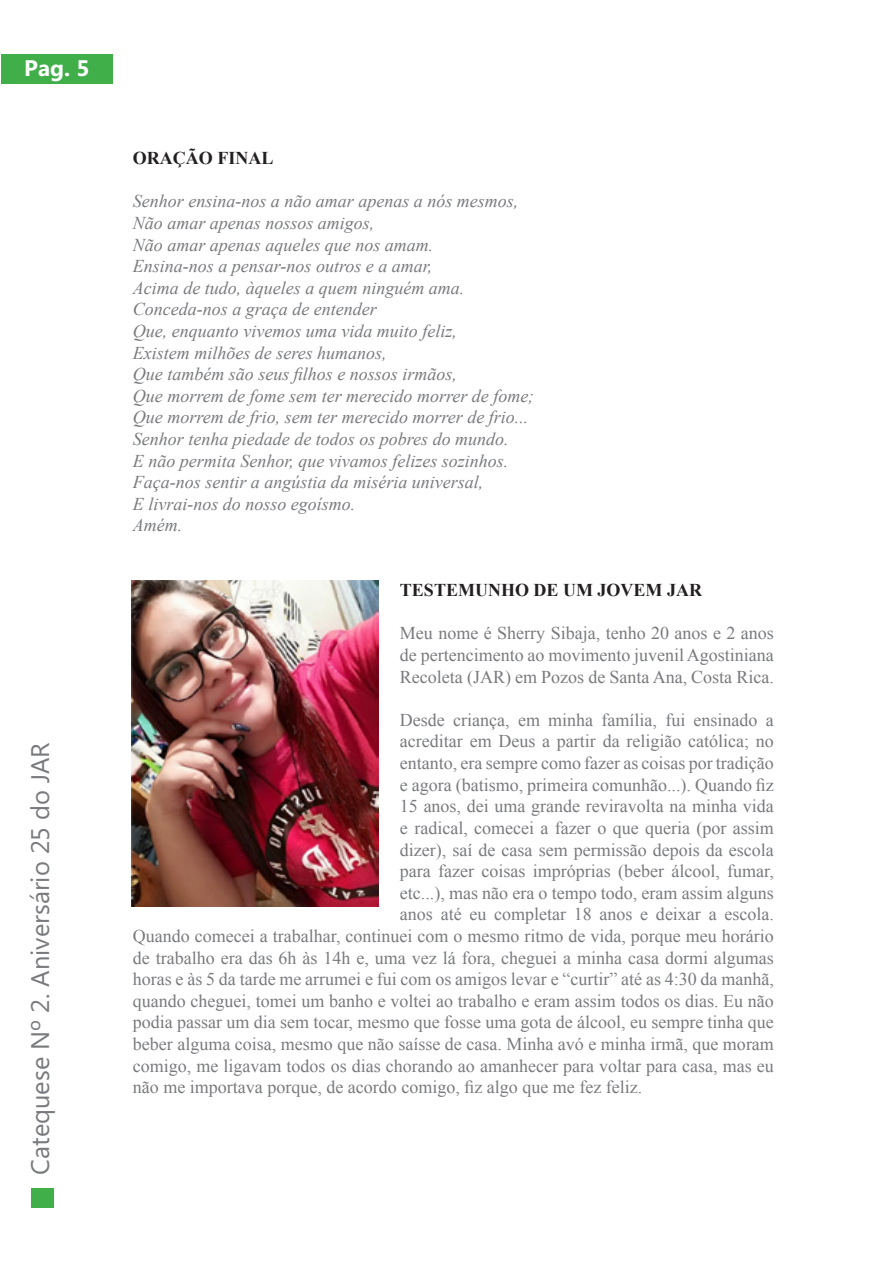
<style>
.page{position:relative;width:893px;height:1263px;background:#fff}
.page>*{position:absolute;margin:0;border:0;box-sizing:border-box;transform-origin:0 0}
.t1{font:25.5px "Microsoft Phags Pa";color:#787a7d}
.t2{font:700 22.5px "Microsoft Phags Pa";color:#fff}
.t3{font:18px/21.6px "Times New Roman";color:#787a7d;text-align:justify}
.t4{font:italic 18px/21.6px "Times New Roman";color:#787a7d}
.t5{font:700 18px "Times New Roman";color:#231f20}
</style>
<div class="page">
<div style="left:1px;top:54px;width:112px;height:30px;background:#40ae49"></div>
<div style="left:32px;top:1188px;width:22px;height:20px;background:#40ae49"></div>
<img style="left:132px;top:580px;width:247px;height:327px">
<p class="t2" style="left:24px;top:52px;width:67px">Pag. 5</p>
<h1 class="t1" style="left:23px;top:1175px;width:434px;rotate:-90deg">Catequese Nº 2. Aniversário 25 do JAR</h1>
<p class="t5" style="left:133px;top:146px;width:142px">ORAÇÃO FINAL</p>
<p class="t4" style="left:133px;top:190px;width:403px">Senhor ensina-nos a não amar apenas a nós mesmos, Não amar apenas nossos amigos,<br>Não amar apenas aqueles que nos amam.<br>Ensina-nos a pensar-nos outros e a amar,<br>Acima de tudo, àqueles a quem ninguém ama.<br>Conceda-nos a graça de entender<br>Que, enquanto vivemos uma vida muito feliz,<br>Existem milhões de seres humanos,<br>Que também são seus filhos e nossos irmãos,<br>Que morrem de fome sem ter merecido morrer de fome; Que morrem de frio, sem ter merecido morrer de frio...<br>Senhor tenha piedade de todos os pobres do mundo.<br>E não permita Senhor, que vivamos felizes sozinhos.<br>Faça-nos sentir a angústia da miséria universal,<br>E livrai-nos do nosso egoísmo.<br>Amém.</p>
<p class="t5" style="left:400px;top:578px;width:304px">TESTEMUNHO DE UM JOVEM JAR</p>
<p class="t3" style="left:400px;top:622px;width:375px">Meu nome é Sherry Sibaja, tenho 20 anos e 2 anos de pertencimento ao movimento juvenil Agostiniana Recoleta (JAR) em Pozos de Santa Ana, Costa Rica.</p>
<p class="t3" style="left:400px;top:709px;width:375px">Desde criança, em minha família, fui ensinado a</p>
<p class="t3" style="left:400px;top:730px;width:375px">acreditar em Deus a partir da religião católica; no</p>
<p class="t3" style="left:400px;top:752px;width:375px">entanto, era sempre como fazer as coisas por tradição</p>
<p class="t3" style="left:400px;top:773px;width:375px">e agora (batismo, primeira comunhão...). Quando fiz</p>
<p class="t3" style="left:400px;top:795px;width:375px">15 anos, dei uma grande reviravolta na minha vida</p>
<p class="t3" style="left:400px;top:817px;width:375px">e radical, comecei a fazer o que queria (por assim</p>
<p class="t3" style="left:400px;top:838px;width:375px">dizer), saí de casa sem permissão depois da escola</p>
<p class="t3" style="left:400px;top:860px;width:375px">para fazer coisas impróprias (beber álcool, fumar,</p>
<p class="t3" style="left:400px;top:881px;width:375px">etc...), mas não era o tempo todo, eram assim alguns</p>
<p class="t3" style="left:400px;top:903px;width:375px">anos até eu completar 18 anos e deixar a escola.</p>
<p class="t3" style="left:133px;top:925px;width:642px">Quando comecei a trabalhar, continuei com o mesmo ritmo de vida, porque meu horário</p>
<p class="t3" style="left:133px;top:946px;width:643px">de trabalho era das 6h às 14h e, uma vez lá fora, cheguei a minha casa dormi algumas</p>
<p class="t3" style="left:133px;top:968px;width:642px">horas e às 5 da tarde me arrumei e fui com os amigos levar e “curtir” até as 4:30 da manhã,</p>
<p class="t3" style="left:133px;top:989px;width:643px">quando cheguei, tomei um banho e voltei ao trabalho e eram assim todos os dias. Eu não</p>
<p class="t3" style="left:133px;top:1011px;width:642px">podia passar um dia sem tocar, mesmo que fosse uma gota de álcool, eu sempre tinha que</p>
<p class="t3" style="left:133px;top:1033px;width:643px">beber alguma coisa, mesmo que não saísse de casa. Minha avó e minha irmã, que moram</p>
<p class="t3" style="left:133px;top:1054px;width:643px">comigo, me ligavam todos os dias chorando ao amanhecer para voltar para casa, mas eu</p>
<p class="t3" style="left:133px;top:1076px;width:511px">não me importava porque, de acordo comigo, fiz algo que me fez feliz.</p>
</div>
